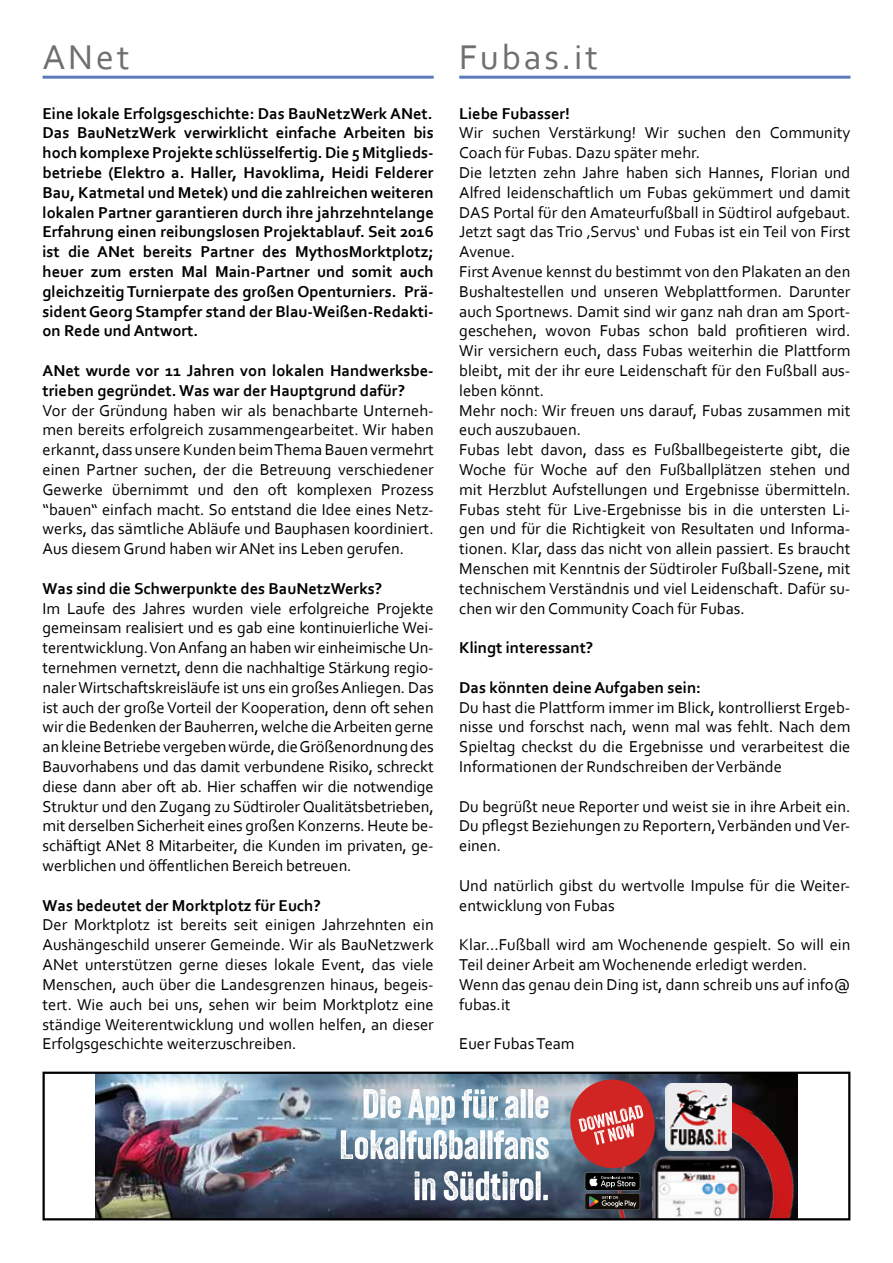
<style>
.page{position:relative;width:893px;height:1263px;background:#fff}
.page>*{position:absolute;margin:0;border:0;box-sizing:border-box;transform-origin:0 0}
.t1{font:36px "Corbel";letter-spacing:.08em;color:#706f6f}
.t2{font:16.5px/19.8px "Corbel";color:#000;text-align:justify}
.t3{font:700 16.5px/19.8px "Corbel";color:#000;text-align:justify}
</style>
<div class="page">
<img style="left:95px;top:1074px;width:504px;height:143px">
<img style="left:599px;top:1074px;width:199px;height:143px">
<img style="left:639px;top:1149px;width:156px;height:68px">
<svg style="left:415px;top:1171px;width:133px;height:29px"></svg>
<svg style="left:341px;top:1089px;width:208px;height:70px"></svg>
<img style="left:665px;top:1083px;width:67px;height:67px">
<svg style="left:566px;top:1075px;width:93px;height:135px;background:#8b4b50"></svg>
<div style="left:43px;top:1071px;width:807px;height:149px;border:2px solid #000"></div>
<hr style="left:43px;top:76px;width:391px;height:3px;background:#5b7bbc">
<hr style="left:459px;top:76px;width:391px;height:3px;background:#5b7bbc">
<h1 class="t1" style="left:43px;top:35px;width:88px">ANet</h1>
<p class="t3" style="left:43px;top:103px;width:393px">Eine lokale Erfolgsgeschichte: Das BauNetzWerk ANet.<br>Das BauNetzWerk verwirklicht einfache Arbeiten bis hoch komplexe Projekte schlüsselfertig. Die 5 Mitglieds&shy;betriebe (Elektro a. Haller, Havoklima, Heidi Felderer Bau, Katmetal und Metek) und die zahlreichen weiteren lokalen Partner garantieren durch ihre jahrzehntelange Erfahrung einen reibungslosen Projektablauf. Seit 2016 ist die ANet bereits Partner des MythosMorktplotz; heuer zum ersten Mal Main-Partner und somit auch gleichzeitig Turnierpate des großen Openturniers. Prä&shy;sident Georg Stampfer stand der Blau-Weißen-Redakti&shy;on Rede und Antwort.</p>
<p class="t3" style="left:43px;top:360px;width:393px">ANet wurde vor 11 Jahren von lokalen Handwerksbe&shy;trieben gegründet. Was war der Hauptgrund dafür?</p>
<p class="t2" style="left:43px;top:400px;width:393px">Vor der Gründung haben wir als benachbarte Unterneh&shy;men bereits erfolgreich zusammengearbeitet. Wir haben erkannt, dass unsere Kunden beim Thema Bauen vermehrt einen Partner suchen, der die Betreuung verschiedener Gewerke übernimmt und den oft komplexen Prozess “bauen“ einfach macht. So entstand die Idee eines Netz&shy;werks, das sämtliche Abläufe und Bauphasen koordiniert.<br>Aus diesem Grund haben wir ANet ins Leben gerufen.</p>
<p class="t3" style="left:43px;top:578px;width:341px">Was sind die Schwerpunkte des BauNetzWerks?</p>
<p class="t2" style="left:43px;top:598px;width:393px">Im Laufe des Jahres wurden viele erfolgreiche Projekte gemeinsam realisiert und es gab eine kontinuierliche Wei&shy;terentwicklung. Von Anfang an haben wir einheimische Un&shy;ternehmen vernetzt, denn die nachhaltige Stärkung regio&shy;naler Wirtschaftskreisläufe ist uns ein großes Anliegen. Das ist auch der große Vorteil der Kooperation, denn oft sehen wir die Bedenken der Bauherren, welche die Arbeiten gerne an kleine Betriebe vergeben würde, die Größenordnung des Bauvorhabens und das damit verbundene Risiko, schreckt diese dann aber oft ab. Hier schaffen wir die notwendige Struktur und den Zugang zu Südtiroler Qualitätsbetrieben, mit derselben Sicherheit eines großen Konzerns. Heute be&shy;schäftigt ANet 8 Mitarbeiter, die Kunden im privaten, ge&shy;werblichen und öffentlichen Bereich betreuen.</p>
<p class="t3" style="left:43px;top:895px;width:280px">Was bedeutet der Morktplotz für Euch?</p>
<p class="t2" style="left:43px;top:915px;width:393px">Der Morktplotz ist bereits seit einigen Jahrzehnten ein Aushängeschild unserer Gemeinde. Wir als BauNetzwerk ANet unterstützen gerne dieses lokale Event, das viele Menschen, auch über die Landesgrenzen hinaus, begeis&shy;tert. Wie auch bei uns, sehen wir beim Morktplotz eine ständige Weiterentwicklung und wollen helfen, an dieser Erfolgsgeschichte weiterzuschreiben.</p>
<h1 class="t1" style="left:459px;top:35px;width:140px">Fubas.it</h1>
<p class="t3" style="left:459px;top:103px;width:112px">Liebe Fubasser!</p>
<p class="t2" style="left:459px;top:123px;width:393px;text-align:left">Wir suchen Verstärkung! Wir suchen den Community Coach für Fubas. Dazu später mehr.<br>Die letzten zehn Jahre haben sich Hannes, Florian und Alfred leidenschaftlich um Fubas gekümmert und damit DAS Portal für den Amateurfußball in Südtirol aufgebaut.<br>Jetzt sagt das Trio ‚Servus‘ und Fubas ist ein Teil von First Avenue.<br>First Avenue kennst du bestimmt von den Plakaten an den Bushaltestellen und unseren Webplattformen. Darunter auch Sportnews. Damit sind wir ganz nah dran am Sport&shy;geschehen, wovon Fubas schon bald profitieren wird.<br>Wir versichern euch, dass Fubas weiterhin die Plattform bleibt, mit der ihr eure Leidenschaft für den Fußball aus&shy;leben könnt.<br>Mehr noch: Wir freuen uns darauf, Fubas zusammen mit euch auszubauen.<br>Fubas lebt davon, dass es Fußballbegeisterte gibt, die Woche für Woche auf den Fußballplätzen stehen und mit Herzblut Aufstellungen und Ergebnisse übermitteln.<br>Fubas steht für Live-Ergebnisse bis in die untersten Li&shy;gen und für die Richtigkeit von Resultaten und Informa&shy;tionen. Klar, dass das nicht von allein passiert. Es braucht Menschen mit Kenntnis der Südtiroler Fußball-Szene, mit technischem Verständnis und viel Leidenschaft. Dafür su&shy;chen wir den Community Coach für Fubas.</p>
<p class="t3" style="left:459px;top:637px;width:136px">Klingt interessant?</p>
<p class="t3" style="left:459px;top:677px;width:243px">Das könnten deine Aufgaben sein:</p>
<p class="t2" style="left:459px;top:697px;width:393px">Du hast die Plattform immer im Blick, kontrollierst Ergeb&shy;nisse und forschst nach, wenn mal was fehlt. Nach dem Spieltag checkst du die Ergebnisse und verarbeitest die Informationen der Rundschreiben der Verbände</p>
<p class="t2" style="left:459px;top:796px;width:393px">Du begrüßt neue Reporter und weist sie in ihre Arbeit ein.<br>Du pflegst Beziehungen zu Reportern, Verbänden und Ver&shy;einen.</p>
<p class="t2" style="left:459px;top:875px;width:393px">Und natürlich gibst du wertvolle Impulse für die Weiter&shy;entwicklung von Fubas</p>
<p class="t2" style="left:459px;top:934px;width:393px;text-align:left">Klar…Fußball wird am Wochenende gespielt. So will ein Teil deiner Arbeit am Wochenende erledigt werden.<br>Wenn das genau dein Ding ist, dann schreib uns auf info@ fubas.it</p>
<p class="t2" style="left:459px;top:1033px;width:117px">Euer Fubas Team</p>
</div>
